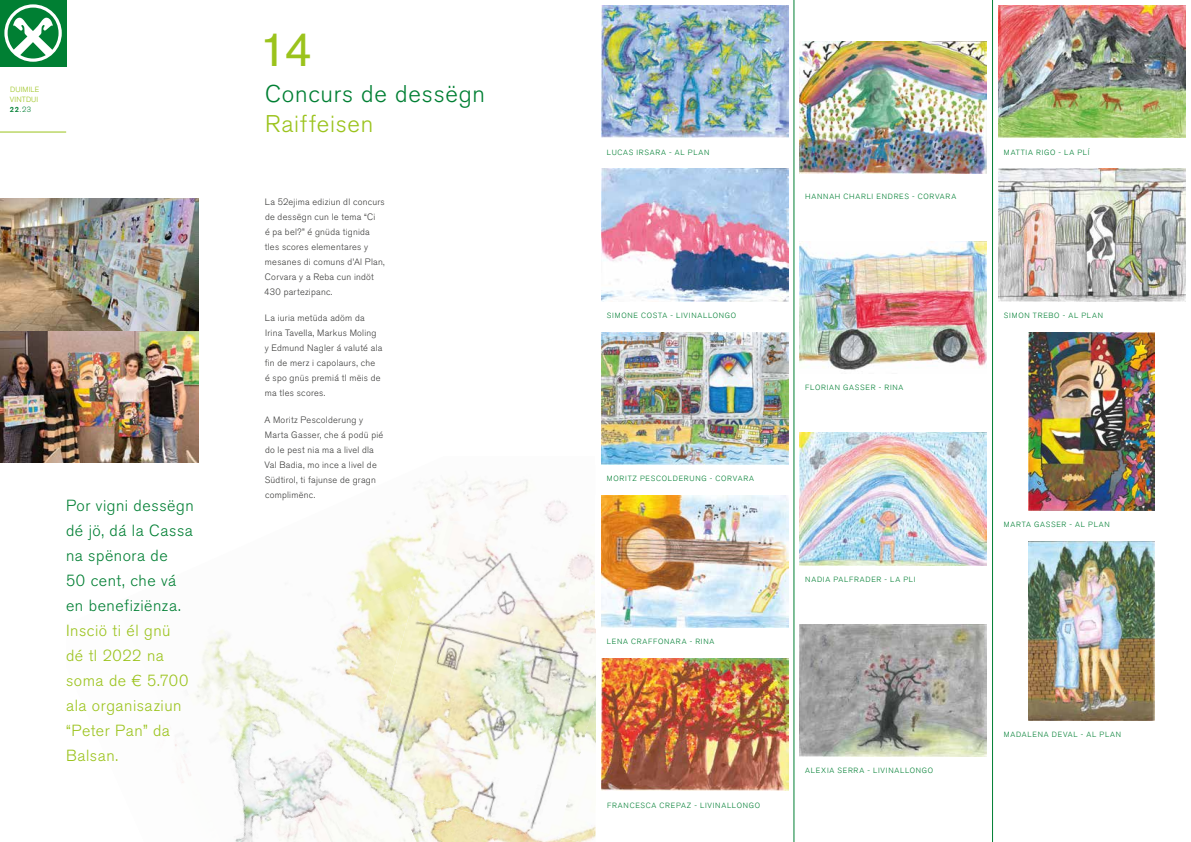
<style>
.page{position:relative;width:1191px;height:842px;background:#fff}
.page>*{position:absolute;margin:0;border:0;box-sizing:border-box;transform-origin:0 0}
.t1{font:48px "Akzidenz Grotesk BQ";color:#9bc31c}
.t2{font:300 24px "Akzidenz Grotesk BQ";letter-spacing:.03em;color:#007f33}
.t3{font:300 24px "Akzidenz Grotesk BQ";letter-spacing:.03em;color:#9bc31c}
.t4{font:300 16px/25px "Akzidenz Grotesk BQ";letter-spacing:.03em;color:#9bc31c}
.t5{font:300 16px/25px "Akzidenz Grotesk BQ";letter-spacing:.035em;color:#007f33}
.t6{font:300 9.2px/15px "Akzidenz Grotesk BQ";letter-spacing:.025em;color:#3c3c3b}
.t7{font:300 7.5px "Akzidenz Grotesk BQ";letter-spacing:.1em;color:#007f33}
.t8{font:300 7.5px/10.3px "Akzidenz Grotesk BQ";letter-spacing:.02em;color:#9bc31c}
.s1{font-weight:500;color:#007f33}
.s2{color:#007f33}
</style>
<div class="page">
<img style="left:349px;top:478px;width:208px;height:101px">
<img style="left:222px;top:630px;width:50px;height:35px">
<img style="left:175px;top:630px;width:47px;height:153px">
<img style="left:557px;top:500px;width:9px;height:7px">
<img style="left:549px;top:507px;width:19px;height:14px">
<img style="left:347px;top:579px;width:61px;height:43px">
<img style="left:336px;top:622px;width:36px;height:43px">
<img style="left:184px;top:665px;width:188px;height:118px">
<img style="left:595px;top:629px;width:1px;height:89px">
<img style="left:198px;top:707px;width:174px;height:76px">
<img style="left:212px;top:750px;width:172px;height:92px">
<img style="left:595px;top:717px;width:1px;height:89px">
<img style="left:403px;top:828px;width:36px;height:14px">
<img style="left:439px;top:828px;width:44px;height:14px">
<img style="left:483px;top:828px;width:75px;height:14px">
<img style="left:408px;top:521px;width:187px;height:97px">
<img style="left:525px;top:566px;width:70px;height:270px">
<img style="left:558px;top:696px;width:37px;height:146px">
<img style="left:372px;top:618px;width:198px;height:177px">
<img style="left:364px;top:751px;width:171px;height:77px">
<img style="left:0;top:331px;width:198px;height:132px">
<img style="left:0;top:198px;width:198px;height:133px">
<img style="left:1028px;top:332px;width:126px;height:179px">
<img style="left:601px;top:6px;width:187px;height:132px">
<img style="left:998px;top:169px;width:187px;height:132px">
<img style="left:998px;top:6px;width:187px;height:132px">
<img style="left:601px;top:169px;width:187px;height:132px">
<img style="left:601px;top:332px;width:187px;height:132px">
<img style="left:601px;top:659px;width:187px;height:132px">
<img style="left:601px;top:495px;width:187px;height:133px">
<img style="left:799px;top:624px;width:187px;height:132px">
<img style="left:799px;top:41px;width:187px;height:132px">
<img style="left:799px;top:241px;width:187px;height:129px">
<img style="left:799px;top:433px;width:187px;height:132px">
<img style="left:1028px;top:542px;width:126px;height:178px">
<hr style="left:793px;top:0;width:1px;height:842px;background:#007f33">
<hr style="left:992px;top:0;width:1px;height:842px;background:#007f33">
<hr style="left:0;top:132px;width:66px;height:1px;background:#9bc31c">
<div style="left:0;top:0;width:66px;height:66px;background:#007f33"></div>
<svg style="left:4px;top:4px;width:58px;height:58px"></svg>
<p class="t8" style="left:10px;top:84px;width:31px">DUIMILE<br>VINTDUI<br><span class="s1">22</span><span class="s2">.23</span></p>
<h3 class="t5" style="left:66px;top:494px;width:129px">Por vigni dessëgn dé jö, dá la Cassa na spënora de<br>50 cent, che vá en benefiziënza.</h3>
<h3 class="t4" style="left:66px;top:619px;width:124px">Insciö ti él gnü dé tl 2022 na soma de € 5.700 ala organisaziun “Peter Pan” da<br>Balsan.</h3>
<h1 class="t1" style="left:259px;top:21px;width:54px">14</h1>
<h2 class="t2" style="left:265px;top:80px;width:221px">Concurs de dessëgn</h2>
<h2 class="t3" style="left:265px;top:110px;width:109px">Raiffeisen</h2>
<p class="t6" style="left:264px;top:194px;width:122px">La 52ejima ediziun dl concurs de dessëgn cun le tema “Ci<br>é pa bel?” é gnüda tignida tles scores elementares y mesanes di comuns d’Al Plan,<br>Corvara y a Reba cun indöt<br>430 partezipanc.</p>
<p class="t6" style="left:265px;top:311px;width:119px">La iuria metüda adöm da<br>Irina Tavella, Markus Moling y Edmund Nagler á valuté ala fin de merz i capolaurs, che<br>é spo gnüs premiá tl mëis de ma tles scores.</p>
<p class="t6" style="left:264px;top:412px;width:120px">A Moritz Pescolderung y<br>Marta Gasser, che á podü pié do le pest nia ma a livel dla<br>Val Badia, mo ince a livel de<br>Südtirol, ti fajunse de gragn complimënc.</p>
<p class="t7" style="left:607px;top:148px;width:104px">LUCAS IRSARA - AL PLAN</p>
<p class="t7" style="left:805px;top:192px;width:152px">HANNAH CHARLI ENDRES - CORVARA</p>
<p class="t7" style="left:1004px;top:148px;width:87px">MATTIA RIGO - LA PLÍ</p>
<p class="t7" style="left:607px;top:311px;width:131px">SIMONE COSTA - LIVINALLONGO</p>
<p class="t7" style="left:1004px;top:311px;width:101px">SIMON TREBO - AL PLAN</p>
<p class="t7" style="left:607px;top:474px;width:149px">MORITZ PESCOLDERUNG - CORVARA</p>
<p class="t7" style="left:607px;top:637px;width:109px">LENA CRAFFONARA - RINA</p>
<p class="t7" style="left:805px;top:383px;width:100px">FLORIAN GASSER - RINA</p>
<p class="t7" style="left:805px;top:575px;width:112px">NADIA PALFRADER - LA PLI</p>
<p class="t7" style="left:607px;top:801px;width:154px">FRANCESCA CREPAZ - LIVINALLONGO</p>
<p class="t7" style="left:805px;top:766px;width:129px">ALEXIA SERRA - LIVINALLONGO</p>
<p class="t7" style="left:1004px;top:520px;width:107px">MARTA GASSER - AL PLAN</p>
<p class="t7" style="left:1004px;top:730px;width:119px">MADALENA DEVAL - AL PLAN</p>
</div>
